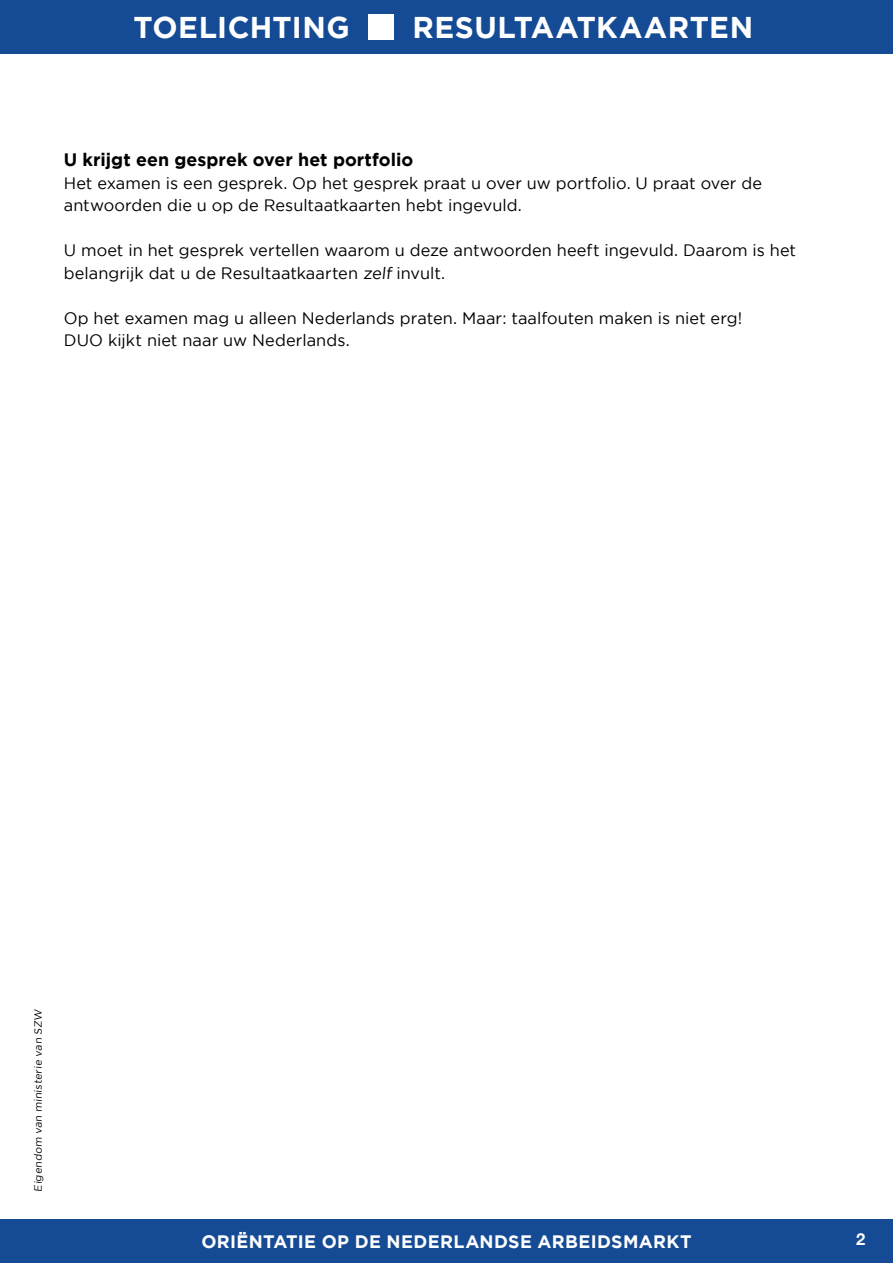
<style>
.page{position:relative;width:893px;height:1263px;background:#fff}
.page>*{position:absolute;margin:0;border:0;box-sizing:border-box;transform-origin:0 0}
.t1{font:700 30px "Gotham";letter-spacing:.015em;color:#fff}
.t2{font:700 18px "Gotham";letter-spacing:.02em;color:#fff}
.t3{font:700 18px "Gotham";color:#000}
.t4{font:16.5px/22.5px "Gotham";letter-spacing:.005em;color:#000}
.t5{font:700 16.5px "Helvetica Neue";color:#fff}
.t6{font:10.5px "Gotham";color:#000}
</style>
<div class="page">
<div style="left:0;top:1219px;width:893px;height:44px;background:#154b95"></div>
<div style="left:0;top:0;width:893px;height:54px;background:#154b95"></div>
<div style="left:368px;top:15px;width:25px;height:25px;background:#fff"></div>
<h1 class="t1" style="left:133px;top:10px;width:218px">TOELICHTING</h1>
<h1 class="t1" style="left:412px;top:10px;width:342px">RESULTAATKAARTEN</h1>
<p class="t3" style="left:64px;top:149px;width:351px">U krijgt een gesprek over het portfolio</p>
<p class="t4" style="left:64px;top:171px;width:700px">Het examen is een gesprek. Op het gesprek praat u over uw portfolio. U praat over de antwoorden die u op de Resultaatkaarten hebt ingevuld.</p>
<p class="t4" style="left:64px;top:239px;width:734px">U moet in het gesprek vertellen waarom u deze antwoorden heeft ingevuld. Daarom is het belangrijk dat u de Resultaatkaarten zelf invult.</p>
<p class="t4" style="left:64px;top:306px;width:680px">Op het examen mag u alleen Nederlands praten. Maar: taalfouten maken is niet erg!<br>DUO kijkt niet naar uw Nederlands.</p>
<p class="t6" style="left:32px;top:1191px;width:185px;rotate:-90deg">Eigendom van ministerie van SZW</p>
<p class="t2" style="left:201px;top:1231px;width:492px">ORIËNTATIE OP DE NEDERLANDSE ARBEIDSMARKT</p>
<p class="t5" style="left:856px;top:1228px;width:11px">2</p>
</div>
